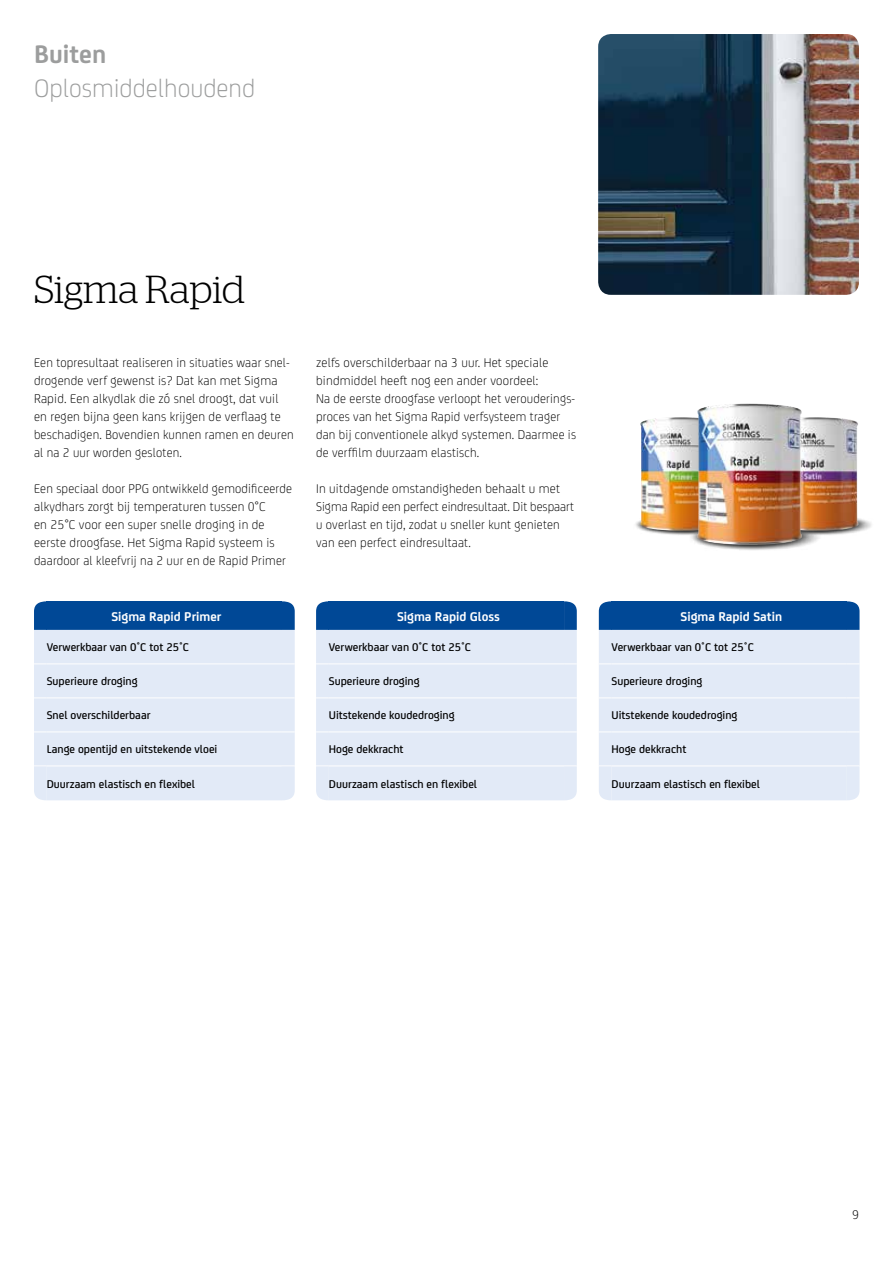
<style>
.page{position:relative;width:893px;height:1263px;background:#fff}
.page>*{position:absolute;margin:0;border:0;box-sizing:border-box;transform-origin:0 0}
.t1{font:300 39px "Stag";letter-spacing:-.005em;color:#000}
.t2{font:300 27px "FS Joey";color:#9c9d9d}
.t3{font:700 27px "FS Joey";color:#9c9d9d}
.t4{font:300 13.5px/18px "FS Joey";letter-spacing:.015em;color:#000}
.t5{font:700 13.5px "FS Joey";color:#fff}
.t6{font:500 12px "FS Joey";color:#000}
</style>
<div class="page">
<img style="left:829px;top:518px;width:43px;height:17px">
<img style="left:635px;top:521px;width:52px;height:14px">
<img style="left:802px;top:417px;width:57px;height:114px">
<img style="left:687px;top:522px;width:142px;height:28px">
<img style="left:640px;top:417px;width:57px;height:114px">
<img style="left:697px;top:403px;width:105px;height:142px">
<svg style="left:34px;top:601px;width:261px;height:199px;background:#c2d3e9"></svg>
<svg style="left:316px;top:601px;width:261px;height:199px;background:#c2d3e9"></svg>
<svg style="left:599px;top:601px;width:260px;height:199px;background:#c2d3e9"></svg>
<img style="left:598px;top:34px;width:261px;height:261px">
<h2 class="t3" style="left:34px;top:34px;width:74px">Buiten</h2>
<h2 class="t2" style="left:34px;top:69px;width:223px">Oplosmiddelhoudend</h2>
<h1 class="t1" style="left:34px;top:268px;width:213px">Sigma Rapid</h1>
<p class="t4" style="left:34px;top:352px;width:261px">Een topresultaat realiseren in situaties waar snel&shy;drogende verf gewenst is? Dat kan met Sigma Rapid. Een alkydlak die zó snel droogt, dat vuil en regen bijna geen kans krijgen de verflaag te beschadigen. Bovendien kunnen ramen en deuren al na 2 uur worden gesloten.</p>
<p class="t4" style="left:34px;top:478px;width:259px">Een speciaal door PPG ontwikkeld gemodificeerde alkydhars zorgt bij temperaturen tussen 0°C<br>en 25°C voor een super snelle droging in de eerste droogfase. Het Sigma Rapid systeem is daardoor al kleefvrij na 2 uur en de Rapid Primer</p>
<p class="t5" style="left:111px;top:606px;width:112px">Sigma Rapid Primer</p>
<p class="t6" style="left:47px;top:638px;width:144px">Verwerkbaar van 0˚C tot 25˚C</p>
<p class="t6" style="left:47px;top:673px;width:92px">Superieure droging</p>
<p class="t6" style="left:47px;top:707px;width:105px">Snel overschilderbaar</p>
<p class="t6" style="left:47px;top:741px;width:172px">Lange opentijd en uitstekende vloei</p>
<p class="t6" style="left:47px;top:775px;width:150px">Duurzaam elastisch en flexibel</p>
<p class="t4" style="left:316px;top:352px;width:261px">zelfs overschilderbaar na 3 uur. Het speciale bindmiddel heeft nog een ander voordeel:<br>Na de eerste droogfase verloopt het verouderings&shy;proces van het Sigma Rapid verfsysteem trager dan bij conventionele alkyd systemen. Daarmee is de verffilm duurzaam elastisch.</p>
<p class="t4" style="left:316px;top:478px;width:259px">In uitdagende omstandigheden behaalt u met Sigma Rapid een perfect eindresultaat. Dit bespaart u overlast en tijd, zodat u sneller kunt genieten van een perfect eindresultaat.</p>
<p class="t5" style="left:397px;top:606px;width:105px">Sigma Rapid Gloss</p>
<p class="t6" style="left:329px;top:638px;width:144px">Verwerkbaar van 0˚C tot 25˚C</p>
<p class="t6" style="left:329px;top:673px;width:92px">Superieure droging</p>
<p class="t6" style="left:329px;top:707px;width:127px">Uitstekende koudedroging</p>
<p class="t6" style="left:329px;top:741px;width:76px">Hoge dekkracht</p>
<p class="t6" style="left:329px;top:775px;width:150px">Duurzaam elastisch en flexibel</p>
<p class="t5" style="left:680px;top:606px;width:103px">Sigma Rapid Satin</p>
<p class="t6" style="left:612px;top:638px;width:144px">Verwerkbaar van 0˚C tot 25˚C</p>
<p class="t6" style="left:612px;top:673px;width:92px">Superieure droging</p>
<p class="t6" style="left:612px;top:707px;width:127px">Uitstekende koudedroging</p>
<p class="t6" style="left:612px;top:741px;width:76px">Hoge dekkracht</p>
<p class="t6" style="left:612px;top:775px;width:150px">Duurzaam elastisch en flexibel</p>
<p class="t4" style="left:852px;top:1205px;width:8px">9</p>
</div>
